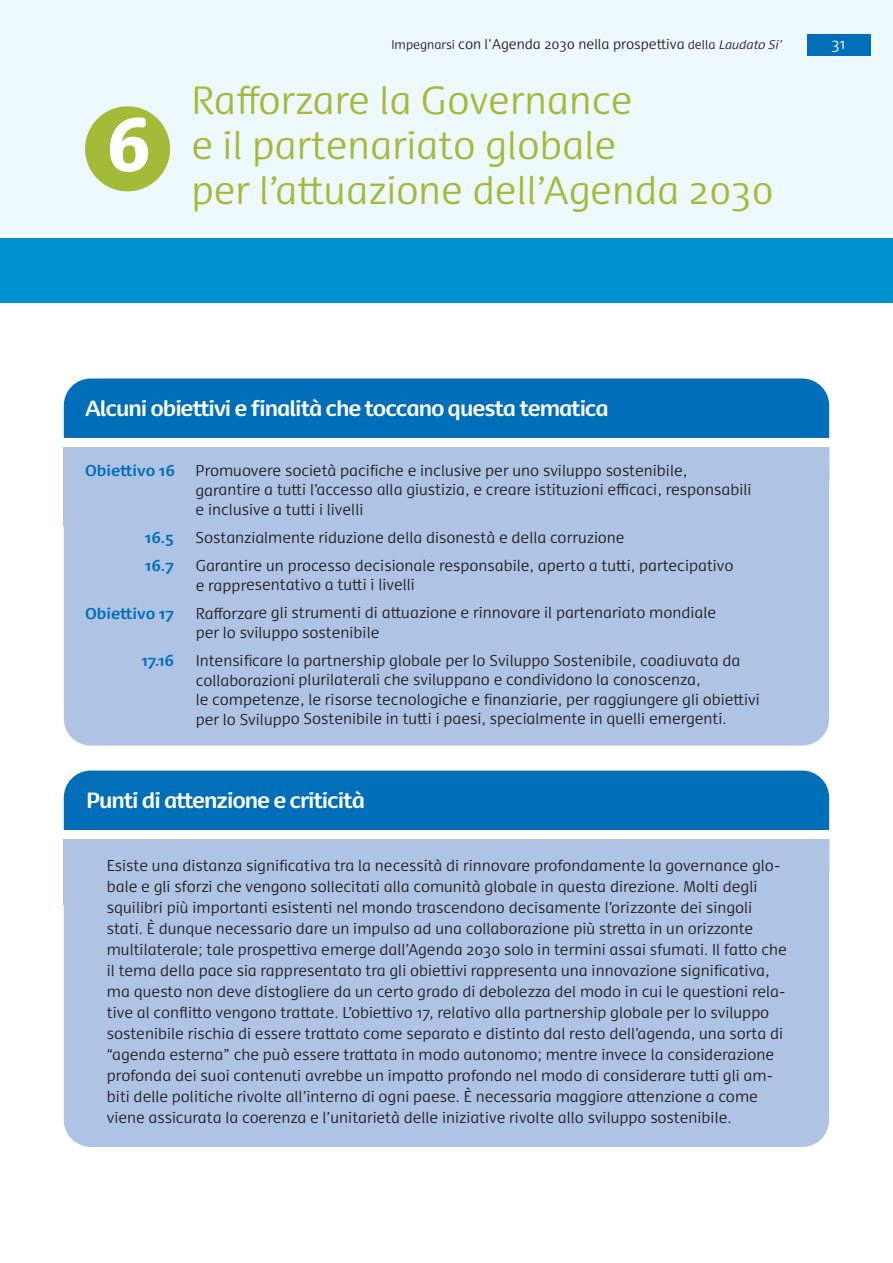
<style>
.page{position:relative;width:893px;height:1263px;background:#fff}
.page>*{position:absolute;margin:0;border:0;box-sizing:border-box;transform-origin:0 0}
.t1{font:700 69px "Dancer Pro";color:#fff}
.t2{font:300 37.5px/45px "Dancer Pro";color:#a4bb39}
.t3{font:700 21px "Dancer Pro";letter-spacing:-.05em;color:#fff}
.t4{font:300 15px/21px "Dancer Pro";color:#231f20}
.t5{font:700 15px "Dancer Pro";color:#006eb9}
.t6{font:300 15px "Dancer Pro";color:#fff}
.t7{font:300 13.5px "Dancer Pro";color:#231f20}
.s1{font-size:12px}
.s2{font-style:italic;font-size:12px}
</style>
<div class="page">
<div style="left:0;top:0;width:893px;height:234px;background:#eef9fe"></div>
<div style="left:807px;top:34px;width:64px;height:21px;background:#006eb9"></div>
<div style="left:0;top:239px;width:893px;height:64px;background:#0091cf"></div>
<div style="left:85px;top:106px;width:85px;height:85px;background:#a4bb39;border-radius:50%"></div>
<div style="left:64px;top:378px;width:765px;height:126px;background:#006eb9;border-radius:27px"></div>
<div style="left:64px;top:442px;width:765px;height:84px;background:#afc3e5"></div>
<div style="left:56px;top:438px;width:786px;height:9px;background:#fff"></div>
<div style="left:64px;top:844px;width:765px;height:303px;background:#afc3e5;border-radius:27px"></div>
<div style="left:64px;top:770px;width:765px;height:126px;background:#006eb9;border-radius:27px"></div>
<div style="left:64px;top:834px;width:765px;height:71px;background:#afc3e5"></div>
<div style="left:57px;top:830px;width:785px;height:9px;background:#fff"></div>
<div style="left:64px;top:452px;width:765px;height:293px;background:#afc3e5;border-radius:27px"></div>
<h1 class="t1" style="left:106px;top:116px;width:46px">6</h1>
<p class="t7" style="left:391px;top:38px;width:394px"><span class="s1">Impegnarsi</span> con l'Agenda 2030 nella prospettiva <span class="s1">della</span> <span class="s2">Laudato Si’</span></p>
<h2 class="t2" style="left:191px;top:81px;width:584px">Rafforzare la Governance<br>e il partenariato globale<br>per l’attuazione dell’Agenda 2030</h2>
<p class="t6" style="left:832px;top:36px;width:15px">31</p>
<h3 class="t3" style="left:85px;top:399px;width:525px">Alcuni obiettivi e finalità che toccano questa tematica</h3>
<p class="t5" style="left:85px;top:464px;width:91px">Obiettivo 16</p>
<p class="t4" style="left:196px;top:462px;width:557px;line-height:19.5px">Promuovere società pacifiche e inclusive per uno sviluppo sostenibile, garantire a tutti l’accesso alla giustizia, e creare istituzioni efficaci, responsabili e inclusive a tutti i livelli</p>
<p class="t5" style="left:145px;top:531px;width:30px">16.5</p>
<p class="t4" style="left:196px;top:528px;width:431px">Sostanzialmente riduzione della disonestà e della corruzione</p>
<p class="t5" style="left:145px;top:559px;width:30px">16.7</p>
<p class="t4" style="left:196px;top:557px;width:539px;line-height:19.6px">Garantire un processo decisionale responsabile, aperto a tutti, partecipativo e rappresentativo a tutti i livelli</p>
<p class="t5" style="left:85px;top:607px;width:90px">Obiettivo 17</p>
<p class="t4" style="left:196px;top:604px;width:522px;line-height:19.6px">Rafforzare gli strumenti di attuazione e rinnovare il partenariato mondiale per lo sviluppo sostenibile</p>
<p class="t5" style="left:142px;top:654px;width:34px">17.16</p>
<p class="t4" style="left:196px;top:652px;width:566px;line-height:19.5px">Intensificare la partnership globale per lo Sviluppo Sostenibile, coadiuvata da collaborazioni plurilaterali che sviluppano e condividono la conoscenza,<br>le competenze, le risorse tecnologiche e finanziarie, per raggiungere gli obiettivi per lo Sviluppo Sostenibile in tutti i paesi, specialmente in quelli emergenti.</p>
<h3 class="t3" style="left:86px;top:791px;width:280px">Punti di attenzione e criticità</h3>
<p class="t4" style="left:107px;top:856px;width:681px">Esiste una distanza significativa tra la necessità di rinnovare profondamente la governance glo&shy;bale e gli sforzi che vengono sollecitati alla comunità globale in questa direzione. Molti degli squilibri più importanti esistenti nel mondo trascendono decisamente l’orizzonte dei singoli stati. È dunque necessario dare un impulso ad una collaborazione più stretta in un orizzonte multilaterale; tale prospettiva emerge dall’Agenda 2030 solo in termini assai sfumati. Il fatto che il tema della pace sia rappresentato tra gli obiettivi rappresenta una innovazione significativa, ma questo non deve distogliere da un certo grado di debolezza del modo in cui le questioni rela&shy;tive al conflitto vengono trattate. L’obiettivo 17, relativo alla partnership globale per lo sviluppo sostenibile rischia di essere trattato come separato e distinto dal resto dell’agenda, una sorta di “agenda esterna” che può essere trattata in modo autonomo; mentre invece la considerazione profonda dei suoi contenuti avrebbe un impatto profondo nel modo di considerare tutti gli am&shy;biti delle politiche rivolte all’interno di ogni paese. È necessaria maggiore attenzione a come viene assicurata la coerenza e l’unitarietà delle iniziative rivolte allo sviluppo sostenibile.</p>
</div>
